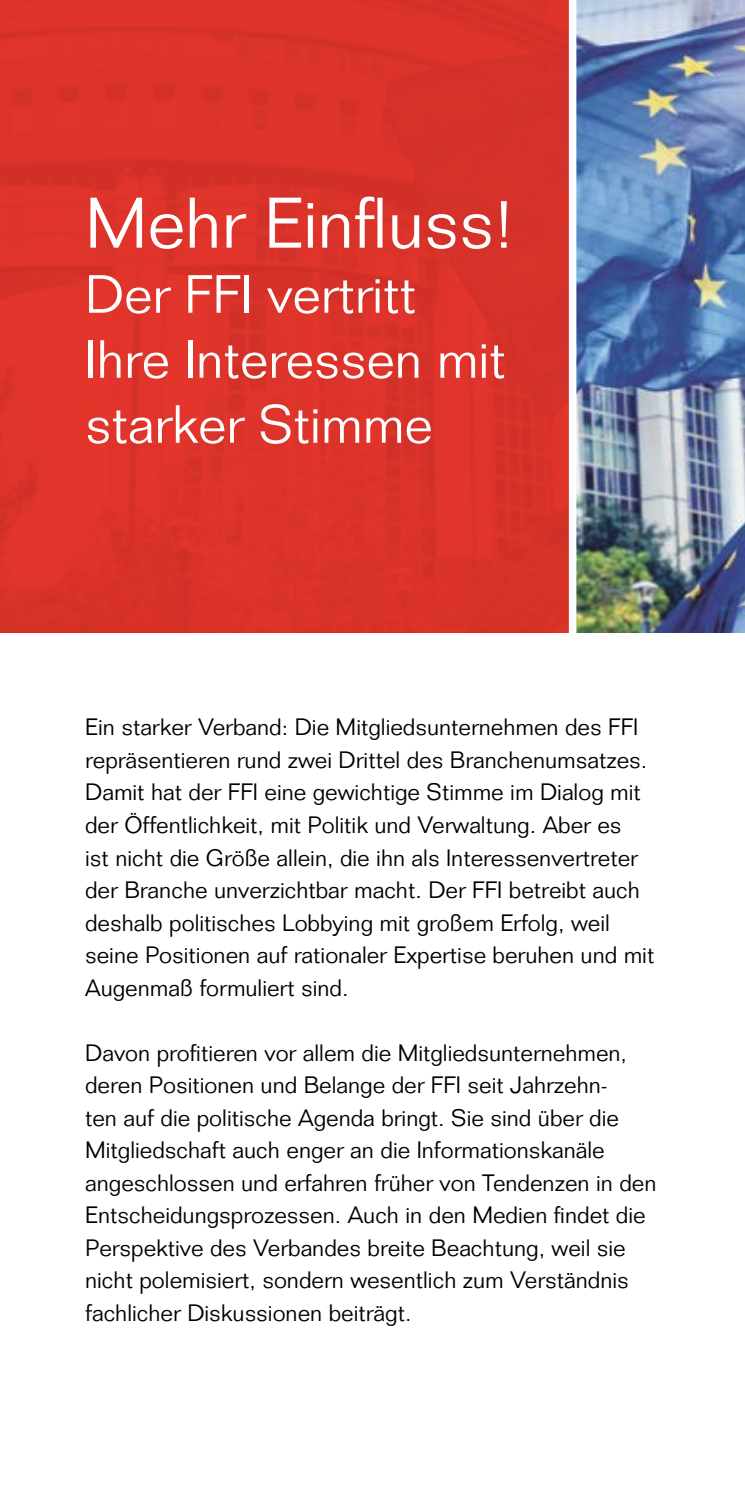
<style>
.page{position:relative;width:745px;height:1489px;background:#fff}
.page>*{position:absolute;margin:0;border:0;box-sizing:border-box;transform-origin:0 0}
.t1{font:300 70px "Folio Std";color:#fff}
.t2{font:300 52.5px/65px "Folio Std";color:#fff}
.t3{font:300 23.25px/32.5px "Folio Std";color:#000}
</style>
<div class="page">
<img style="left:576px;top:0;width:168px;height:632px">
<div style="left:0;top:0;width:568px;height:632px;background:#dc332a"></div>
<h1 class="t1" style="left:85px;top:181px;width:429px">Mehr Einfluss!</h1>
<h2 class="t2" style="left:85px;top:262px;width:422px">Der FFI vertritt<br>Ihre Interessen mit starker Stimme</h2>
<p class="t3" style="left:85px;top:711px;width:570px">Ein starker Verband: Die Mitgliedsunternehmen des FFI repräsentieren rund zwei Drittel des Branchenumsatzes.<br>Damit hat der FFI eine gewichtige Stimme im Dialog mit der Öffentlichkeit, mit Politik und Verwaltung. Aber es<br>ist nicht die Größe allein, die ihn als Interessenvertreter der Branche unverzichtbar macht. Der FFI betreibt auch deshalb politisches Lobbying mit großem Erfolg, weil seine Positionen auf rationaler Expertise beruhen und mit Augenmaß formuliert sind.</p>
<p class="t3" style="left:85px;top:1036px;width:572px">Davon profitieren vor allem die Mitgliedsunternehmen, deren Positionen und Belange der FFI seit Jahrzehn-<br>ten auf die politische Agenda bringt. Sie sind über die Mitgliedschaft auch enger an die Informationskanäle angeschlossen und erfahren früher von Tendenzen in den Entscheidungsprozessen. Auch in den Medien findet die Perspektive des Verbandes breite Beachtung, weil sie nicht polemisiert, sondern wesentlich zum Verständnis fachlicher Diskussionen beiträgt.</p>
</div>
